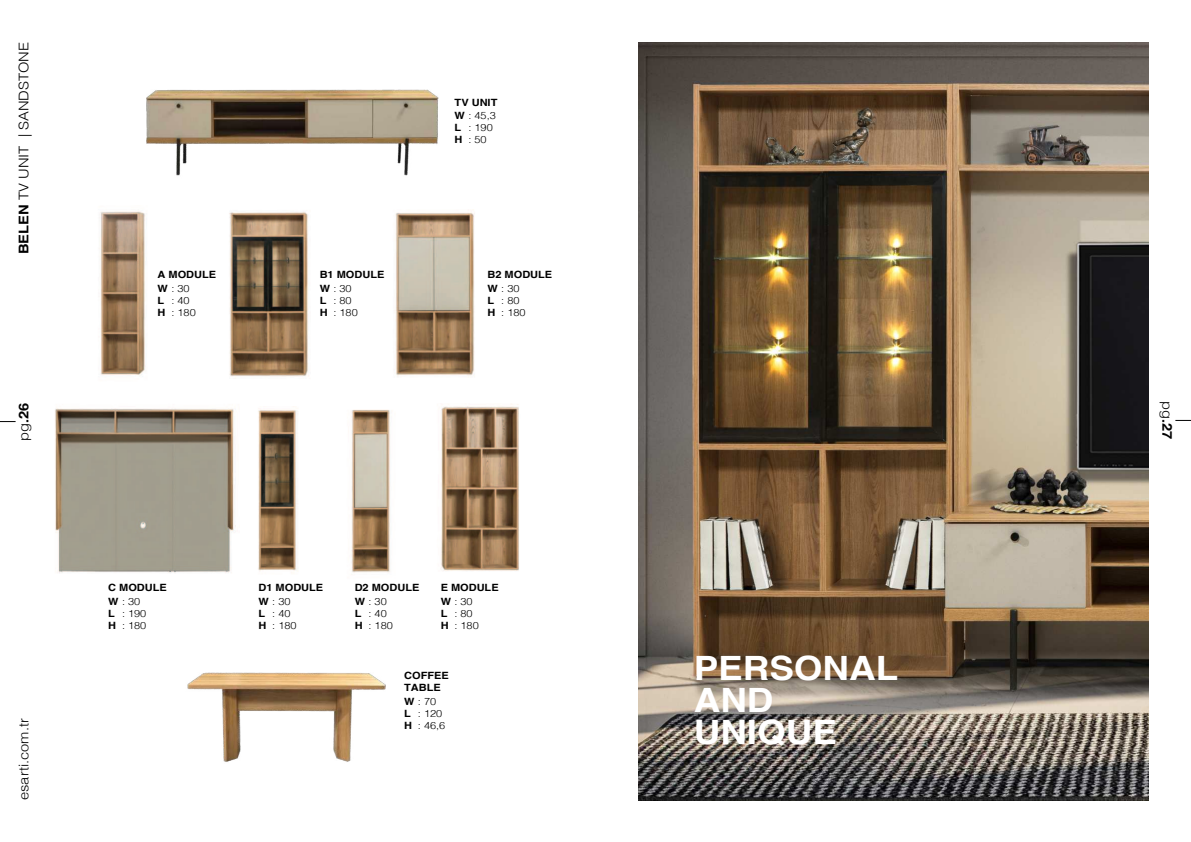
<style>
.page{position:relative;width:1191px;height:842px;background:#fff}
.page>*{position:absolute;margin:0;border:0;box-sizing:border-box;transform-origin:0 0}
.t1{font:700 33.5px/32.2px "Helvetica";color:#fff;scale:1.1 1}
.t2{font:300 13.4px "Helvetica";color:#000;scale:1.1 1}
.t3{font:700 13.4px "Helvetica";color:#000;scale:1.1 1}
.t4{font:700 10px/12px "Helvetica";color:#000;scale:1.1 1}
.t5{font:300 10px/12px "Helvetica";color:#000;scale:1.1 1}
.s1{font-weight:700}
.s2{font-weight:300}
</style>
<div class="page">
<svg style="left:0;top:421px;width:16px;height:1px"></svg>
<svg style="left:1175px;top:420px;width:16px;height:1px"></svg>
<img style="left:638px;top:43px;width:510px;height:757px">
<img style="left:146px;top:89px;width:293px;height:87px">
<img style="left:187px;top:672px;width:199px;height:90px">
<img style="left:229px;top:210px;width:80px;height:168px">
<img style="left:99px;top:211px;width:47px;height:164px">
<img style="left:395px;top:210px;width:80px;height:167px">
<img style="left:351px;top:409px;width:39px;height:164px">
<img style="left:440px;top:404px;width:79px;height:167px">
<img style="left:55px;top:408px;width:181px;height:165px">
<img style="left:258px;top:409px;width:40px;height:164px">
<h2 class="t2" style="left:12px;top:254px;width:194px;rotate:-90deg"><span class="s1">BELEN</span> TV UNIT | SANDSTONE</h2>
<h2 class="t3" style="left:18px;top:441px;width:36px;rotate:-90deg"><span class="s2">pg</span>.26</h2>
<h2 class="t2" style="left:18px;top:800px;width:76px;rotate:-90deg">esarti.com.tr</h2>
<p class="t4" style="left:158px;top:269px;width:55px;line-height:13.6px">A MODULE<br>W<span class="s2">: 30</span></p>
<p class="t4" style="left:158px;top:295px;width:9px">L<br>H</p>
<p class="t5" style="left:171px;top:295px;width:24px">: 40<br>: 180</p>
<p class="t4" style="left:320px;top:269px;width:60px;line-height:13.6px">B1 MODULE<br>W<span class="s2">: 30</span></p>
<p class="t4" style="left:320px;top:295px;width:9px">L<br>H</p>
<p class="t5" style="left:333px;top:295px;width:24px">: 80<br>: 180</p>
<p class="t4" style="left:454px;top:96px;width:40px;line-height:13.6px">TV UNIT<br>W <span class="s2">: 45,3</span></p>
<p class="t4" style="left:454px;top:123px;width:9px">L<br>H</p>
<p class="t5" style="left:468px;top:123px;width:24px">: 190 : 50</p>
<p class="t4" style="left:487px;top:269px;width:60px;line-height:13.6px">B2 MODULE<br>W<span class="s2">: 30</span></p>
<p class="t4" style="left:487px;top:295px;width:9px">L<br>H</p>
<p class="t5" style="left:501px;top:295px;width:24px">: 80<br>: 180</p>
<p class="t4" style="left:108px;top:582px;width:55px;line-height:13.6px">C MODULE<br>W<span class="s2">: 30</span></p>
<p class="t4" style="left:108px;top:609px;width:9px">L<br>H</p>
<p class="t5" style="left:122px;top:608px;width:24px">: 190 : 180</p>
<p class="t4" style="left:258px;top:582px;width:60px;line-height:13.6px">D1 MODULE<br>W<span class="s2">: 30</span></p>
<p class="t4" style="left:258px;top:609px;width:9px">L<br>H</p>
<p class="t5" style="left:272px;top:608px;width:24px">: 40<br>: 180</p>
<p class="t4" style="left:355px;top:582px;width:60px;line-height:13.6px">D2 MODULE<br>W<span class="s2">: 30</span></p>
<p class="t4" style="left:355px;top:609px;width:9px">L<br>H</p>
<p class="t5" style="left:368px;top:608px;width:24px">: 40<br>: 180</p>
<p class="t4" style="left:441px;top:582px;width:54px;line-height:13.6px">E MODULE<br>W<span class="s2">: 30</span></p>
<p class="t4" style="left:441px;top:609px;width:9px">L<br>H</p>
<p class="t5" style="left:454px;top:608px;width:24px">: 80<br>: 180</p>
<p class="t4" style="left:404px;top:671px;width:42px">COFFEE<br>TABLE</p>
<p class="t4" style="left:404px;top:696px;width:31px">W<span class="s2">: 70<br></span>L<br>H</p>
<p class="t5" style="left:418px;top:708px;width:26px">: 120 : 46,6</p>
<h1 class="t1" style="left:694px;top:655px;width:187px">PERSONAL<br>AND<br>UNIQUE</h1>
<h2 class="t3" style="left:1172px;top:401px;width:36px;rotate:90deg"><span class="s2">pg</span>.27</h2>
</div>
